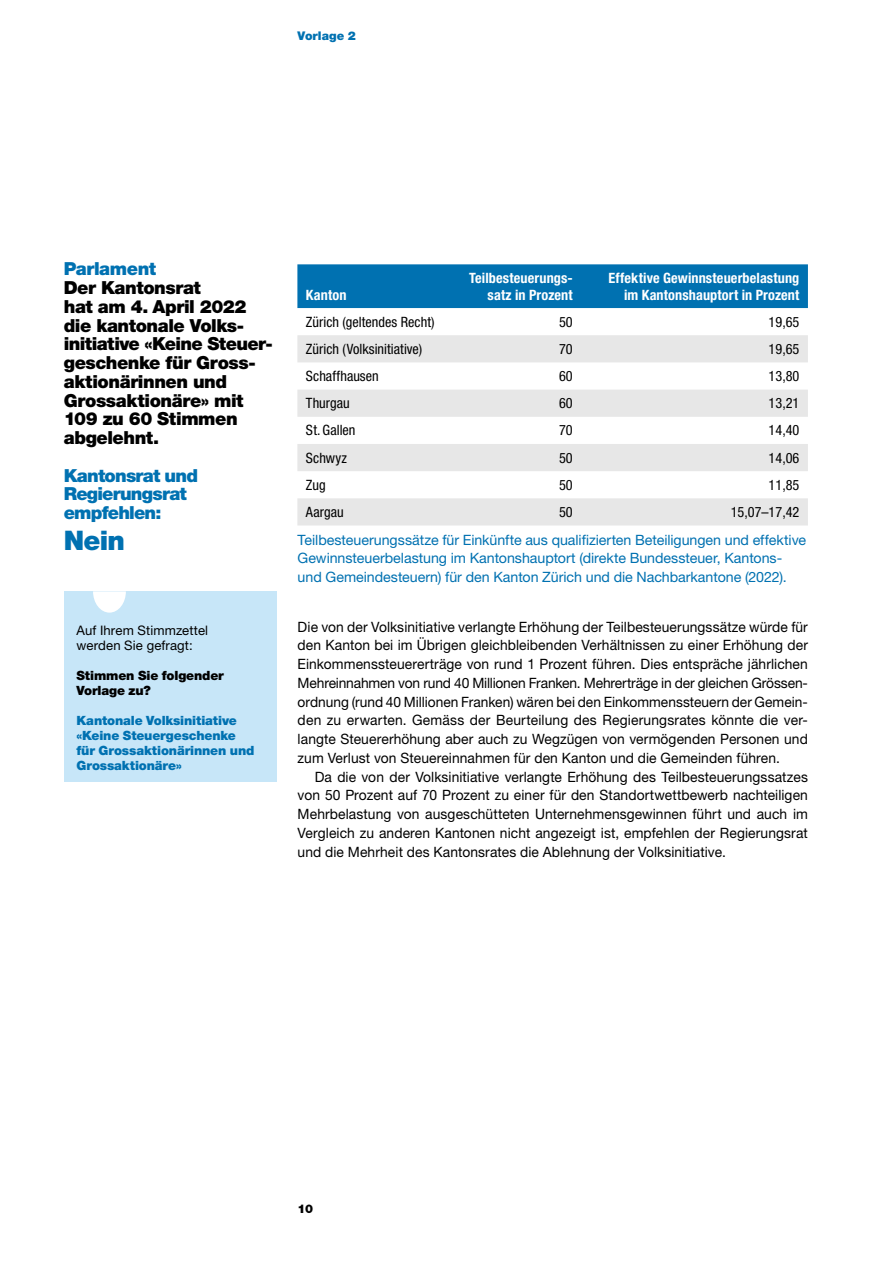
<style>
.page{position:relative;width:893px;height:1263px;background:#fff}
.page>*{position:absolute;margin:0;border:0;box-sizing:border-box;transform-origin:0 0}
.Kasten_Ja_Nein{font:900 27px "Helvetica Neue LT Pro";color:#0071b1}
.Kasten_Parlament_Text{font:900 18px/18.8px "Helvetica Neue LT Pro";letter-spacing:-.025em;color:#000}
.Kasten_KR_und_RR_empfehlen{font:900 18px/18.8px "Helvetica Neue LT Pro";letter-spacing:-.045em;color:#0071b1}
.Kasten_KR_und_RR_empfehlen-2{font:900 18px "Helvetica Neue LT Pro";letter-spacing:-.025em;color:#0071b1}
.Grundtext_nach_Titel{font:14.25px/18.8px "Helvetica Neue LT Pro";letter-spacing:.005em;color:#000;text-align:justify}
.Grundtext{font:14.25px/18.8px "Helvetica Neue LT Pro";letter-spacing:.005em;color:#000;text-align:justify}
.Kasten_DarumText{font:14.25px/18.8px "Helvetica Neue LT Pro";letter-spacing:-.005em;color:#0071b1}
.diverses_Grundtext{font:condensed 14.25px "Helvetica Neue LT Pro";color:#000}
.diverses_Tabellenkopf{font:700 condensed 14.25px/16.5px "Helvetica Neue LT Pro";letter-spacing:.01em;color:#fff;text-align:right}
.Kasten_Stimmzettel_auf_Ihrem{font:13.2px/15px "Helvetica Neue LT Pro";letter-spacing:.01em;color:#000}
.Kasten_Stimmzettel_Gesetz{font:900 12.75px/15px "Helvetica Neue LT Pro";letter-spacing:-.01em;color:#0071b1}
.Kasten_Stimmzettel_Stimmen_sie{font:900 12.75px/15px "Helvetica Neue LT Pro";letter-spacing:-.01em;color:#000}
.t1{font:900 12px "Helvetica Neue LT Pro";color:#0071b1}
.t2{font:900 12px "Helvetica Neue LT Pro";color:#000}
</style>
<div class="page">
<div style="left:297px;top:264px;width:511px;height:44px;background:#0071b1"></div>
<svg style="left:297px;top:335px;width:511px;height:190px;fill:#e7e7e7"></svg>
<div style="left:64px;top:591px;width:212px;height:191px;background:#c7e6f8"></div>
<svg style="left:93px;top:591px;width:33px;height:22px"></svg>
<p class="t1" style="left:298px;top:29px;width:60px">Vorlage 2</p>
<h2 class="Kasten_KR_und_RR_empfehlen-2" style="left:64px;top:258px;width:94px">Parlament</h2>
<p class="Kasten_Parlament_Text" style="left:64px;top:278px;width:211px">Der Kantonsrat<br>hat am 4. April 2022 die kantonale Volks&shy;initiative «Keine Steuer&shy;geschenke für Gross&shy;aktionärinnen und<br>Grossaktionäre» mit<br>109 zu 60 Stimmen abgelehnt.</p>
<h2 class="Kasten_KR_und_RR_empfehlen" style="left:64px;top:466px;width:136px">Kantonsrat und<br>Regierungsrat empfehlen:</h2>
<p class="Kasten_Ja_Nein" style="left:64px;top:524px;width:63px">Nein</p>
<h2 class="Kasten_Stimmzettel_auf_Ihrem" style="left:77px;top:622px;width:133px">Auf Ihrem Stimmzettel werden Sie gefragt:</h2>
<p class="Kasten_Stimmzettel_Stimmen_sie" style="left:77px;top:668px;width:149px">Stimmen Sie folgender<br>Vorlage zu?</p>
<p class="Kasten_Stimmzettel_Gesetz" style="left:77px;top:713px;width:179px">Kantonale Volksinitiative «Keine Steuergeschenke für Grossaktionärinnen und<br>Grossaktionäre»</p>
<h4 class="diverses_Tabellenkopf" style="left:306px;top:286px;width:42px">Kanton</h4>
<h4 class="diverses_Tabellenkopf" style="left:469px;top:270px;width:105px">Teilbesteuerungs&shy;satz in Prozent</h4>
<h4 class="diverses_Tabellenkopf" style="left:608px;top:270px;width:192px">Effektive Gewinnsteuerbelastung im Kantonshauptort in Prozent</h4>
<p class="diverses_Grundtext" style="left:306px;top:313px;width:130px">Zürich (geltendes Recht)</p>
<p class="diverses_Grundtext" style="left:559px;top:313px;width:15px">50</p>
<p class="diverses_Grundtext" style="left:769px;top:313px;width:32px">19,65</p>
<p class="diverses_Grundtext" style="left:306px;top:340px;width:118px">Zürich (Volksinitiative)</p>
<p class="diverses_Grundtext" style="left:559px;top:340px;width:15px">70</p>
<p class="diverses_Grundtext" style="left:769px;top:340px;width:32px">19,65</p>
<p class="diverses_Grundtext" style="left:306px;top:368px;width:74px">Schaffhausen</p>
<p class="diverses_Grundtext" style="left:559px;top:368px;width:15px">60</p>
<p class="diverses_Grundtext" style="left:769px;top:368px;width:32px">13,80</p>
<p class="diverses_Grundtext" style="left:306px;top:395px;width:45px">Thurgau</p>
<p class="diverses_Grundtext" style="left:559px;top:395px;width:15px">60</p>
<p class="diverses_Grundtext" style="left:769px;top:395px;width:32px">13,21</p>
<p class="diverses_Grundtext" style="left:306px;top:422px;width:51px">St. Gallen</p>
<p class="diverses_Grundtext" style="left:559px;top:422px;width:15px">70</p>
<p class="diverses_Grundtext" style="left:769px;top:422px;width:32px">14,40</p>
<p class="diverses_Grundtext" style="left:306px;top:449px;width:43px">Schwyz</p>
<p class="diverses_Grundtext" style="left:559px;top:449px;width:15px">50</p>
<p class="diverses_Grundtext" style="left:769px;top:449px;width:32px">14,06</p>
<p class="diverses_Grundtext" style="left:306px;top:476px;width:21px">Zug</p>
<p class="diverses_Grundtext" style="left:559px;top:476px;width:15px">50</p>
<p class="diverses_Grundtext" style="left:769px;top:476px;width:32px">11,85</p>
<p class="diverses_Grundtext" style="left:306px;top:504px;width:39px">Aargau</p>
<p class="diverses_Grundtext" style="left:559px;top:504px;width:15px">50</p>
<p class="diverses_Grundtext" style="left:731px;top:504px;width:70px">15,07–17,42</p>
<p class="Kasten_DarumText" style="left:298px;top:530px;width:510px">Teilbesteuerungssätze für Einkünfte aus qualifizierten Beteiligungen und effektive<br>Gewinnsteuerbelastung im Kantonshauptort (direkte Bundessteuer, Kantons&shy;und Gemeindesteuern) für den Kanton Zürich und die Nachbarkantone (2022).</p>
<p class="Grundtext_nach_Titel" style="left:298px;top:617px;width:512px">Die von der Volksinitiative verlangte Erhöhung der Teilbesteuerungssätze würde für den Kanton bei im Übrigen gleichbleibenden Verhältnissen zu einer Erhöhung der Einkommenssteuererträge von rund 1 Prozent führen. Dies entspräche jährlichen Mehreinnahmen von rund 40 Millionen Franken. Mehrerträge in der gleichen Grössen&shy;ordnung (rund 40 Millionen Franken) wären bei den Einkommenssteuern der Gemein&shy;den zu erwarten. Gemäss der Beurteilung des Regierungsrates könnte die ver&shy;langte Steuererhöhung aber auch zu Wegzügen von vermögenden Personen und zum Verlust von Steuereinnahmen für den Kanton und die Gemeinden führen.</p>
<p class="Grundtext" style="left:298px;top:767px;width:512px;text-indent:17px">Da die von der Volksinitiative verlangte Erhöhung des Teilbesteuerungssatzes von 50 Prozent auf 70 Prozent zu einer für den Standortwettbewerb nachteiligen Mehrbelastung von ausgeschütteten Unternehmensgewinnen führt und auch im Vergleich zu anderen Kantonen nicht angezeigt ist, empfehlen der Regierungsrat und die Mehrheit des Kantonsrates die Ablehnung der Volksinitiative.</p>
<p class="t2" style="left:298px;top:1201px;width:17px">10</p>
</div>
